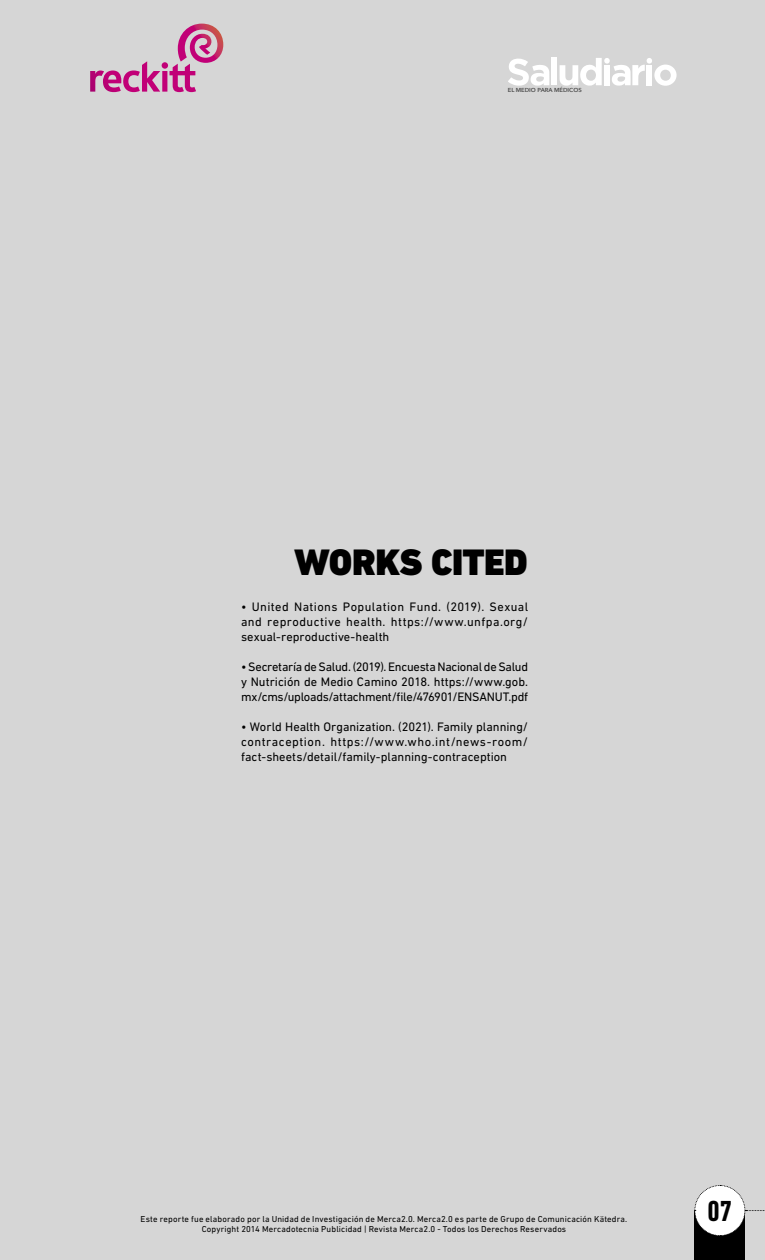
<style>
.page{position:relative;width:765px;height:1260px;background:#d6d6d6}
.page>*{position:absolute;margin:0;border:0;box-sizing:border-box;transform-origin:0 0}
.t1{font:900 37.5px "DIN Next LT Pro";letter-spacing:-.01em;color:#000}
.t2{font:700 condensed 29.5px "DIN Next LT Pro";color:#000}
.t3{font:12.5px/15px "DIN Next LT Pro";color:#000;text-align:justify}
.t4{font:8.75px "DIN Next LT Pro";letter-spacing:.015em;color:#000}
.t5{font:600 5.75px "Avenir Next";color:#4d4d4d}
</style>
<div class="page">
<div style="left:695px;top:1211px;width:50px;height:49px;background:#000"></div>
<svg style="left:694px;top:1185px;width:71px;height:51px"></svg>
<svg style="left:508px;top:59px;width:41px;height:27px"></svg>
<div style="left:551px;top:58px;width:6px;height:27px;background:#fff"></div>
<svg style="left:560px;top:58px;width:117px;height:28px"></svg>
<svg style="left:90px;top:24px;width:133px;height:68px"></svg>
<p class="t5" style="left:508px;top:85px;width:75px">EL MEDIO PARA MÉDICOS</p>
<h1 class="t1" style="left:294px;top:540px;width:235px">WORKS CITED</h1>
<p class="t3" style="left:241px;top:599px;width:289px">• United Nations Population Fund. (2019). Sexual and reproductive health. https://www.unfpa.org/ sexual-reproductive-health</p>
<p class="t3" style="left:241px;top:659px;width:289px">• Secretaría de Salud. (2019). Encuesta Nacional de Salud y Nutrición de Medio Camino 2018. https://www.gob. mx/cms/uploads/attachment/file/476901/ENSANUT.pdf</p>
<p class="t3" style="left:241px;top:719px;width:289px">• World Health Organization. (2021). Family planning/ contraception. https://www.who.int/news-room/ fact-sheets/detail/family-planning-contraception</p>
<p class="t4" style="left:141px;top:1214px;width:488px">Este reporte fue elaborado por la Unidad de Investigación de Merca2.0. Merca2.0 es parte de Grupo de Comunicación Kätedra.</p>
<p class="t4" style="left:202px;top:1224px;width:366px">Copyright 2014 Mercadotecnia Publicidad | Revista Merca2.0 - Todos los Derechos Reservados</p>
<h2 class="t2" style="left:708px;top:1194px;width:26px">07</h2>
</div>
